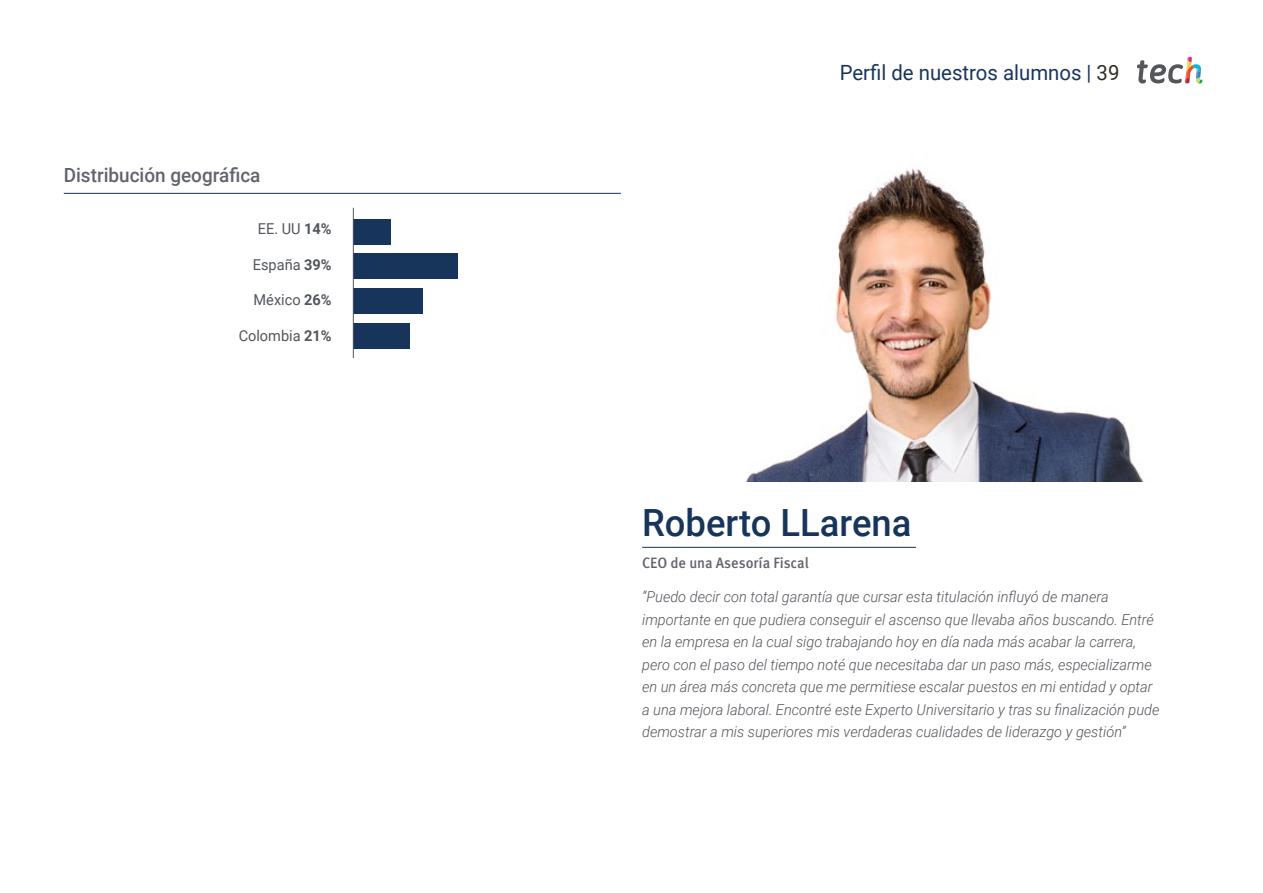
<style>
.page{position:relative;width:1263px;height:893px;background:#fff}
.page>*{position:absolute;margin:0;border:0;box-sizing:border-box;transform-origin:0 0}
.t1{font:500 37.5px "Roboto";color:#17355b}
.t2{font:21px "Roboto";color:#1a355c}
.t3{font:500 19.5px "Roboto";color:#61646a}
.t4{font:italic 300 15px/22.5px "Roboto";color:#52555b}
.t5{font:15px "Roboto";color:#52555b}
.t6{font:500 15px "Meta Pro";color:#61646a;scale:.96 1}
.s1{font-weight:700}
.s2{color:#312e20}
</style>
<div class="page">
<img style="left:746px;top:168px;width:397px;height:313px">
<svg style="left:1137px;top:57px;width:65px;height:27px"></svg>
<hr style="left:642px;top:547px;width:274px;height:1px;background:#123352">
<hr style="left:64px;top:193px;width:557px;height:1px;background:#17355b">
<div style="left:353px;top:219px;width:38px;height:25px;background:#17355b"></div>
<div style="left:353px;top:254px;width:105px;height:25px;background:#17355b"></div>
<div style="left:353px;top:288px;width:70px;height:26px;background:#17355b"></div>
<div style="left:353px;top:323px;width:56px;height:26px;background:#17355b"></div>
<hr style="left:353px;top:208px;width:1px;height:150px;background:#52555b">
<h3 class="t3" style="left:64px;top:161px;width:198px">Distribución geográfica</h3>
<p class="t5" style="left:258px;top:218px;width:75px">EE. UU <span class="s1">14%</span></p>
<p class="t5" style="left:253px;top:254px;width:80px">España <span class="s1">39%</span></p>
<p class="t5" style="left:254px;top:289px;width:80px">México <span class="s1">26%</span></p>
<p class="t5" style="left:239px;top:325px;width:95px">Colombia <span class="s1">21%</span></p>
<h2 class="t2" style="left:840px;top:57px;width:281px">Perfil de nuestros alumnos | <span class="s2">39</span></h2>
<h1 class="t1" style="left:642px;top:496px;width:271px">Roberto LLarena</h1>
<p class="t6" style="left:642px;top:553px;width:175px">CEO de una Asesoría Fiscal</p>
<p class="t4" style="left:642px;top:585px;width:519px">“Puedo decir con total garantía que cursar esta titulación influyó de manera importante en que pudiera conseguir el ascenso que llevaba años buscando. Entré en la empresa en la cual sigo trabajando hoy en día nada más acabar la carrera, pero con el paso del tiempo noté que necesitaba dar un paso más, especializarme en un área más concreta que me permitiese escalar puestos en mi entidad y optar a una mejora laboral. Encontré este Experto Universitario y tras su finalización pude demostrar a mis superiores mis verdaderas cualidades de liderazgo y gestión”</p>
</div>
